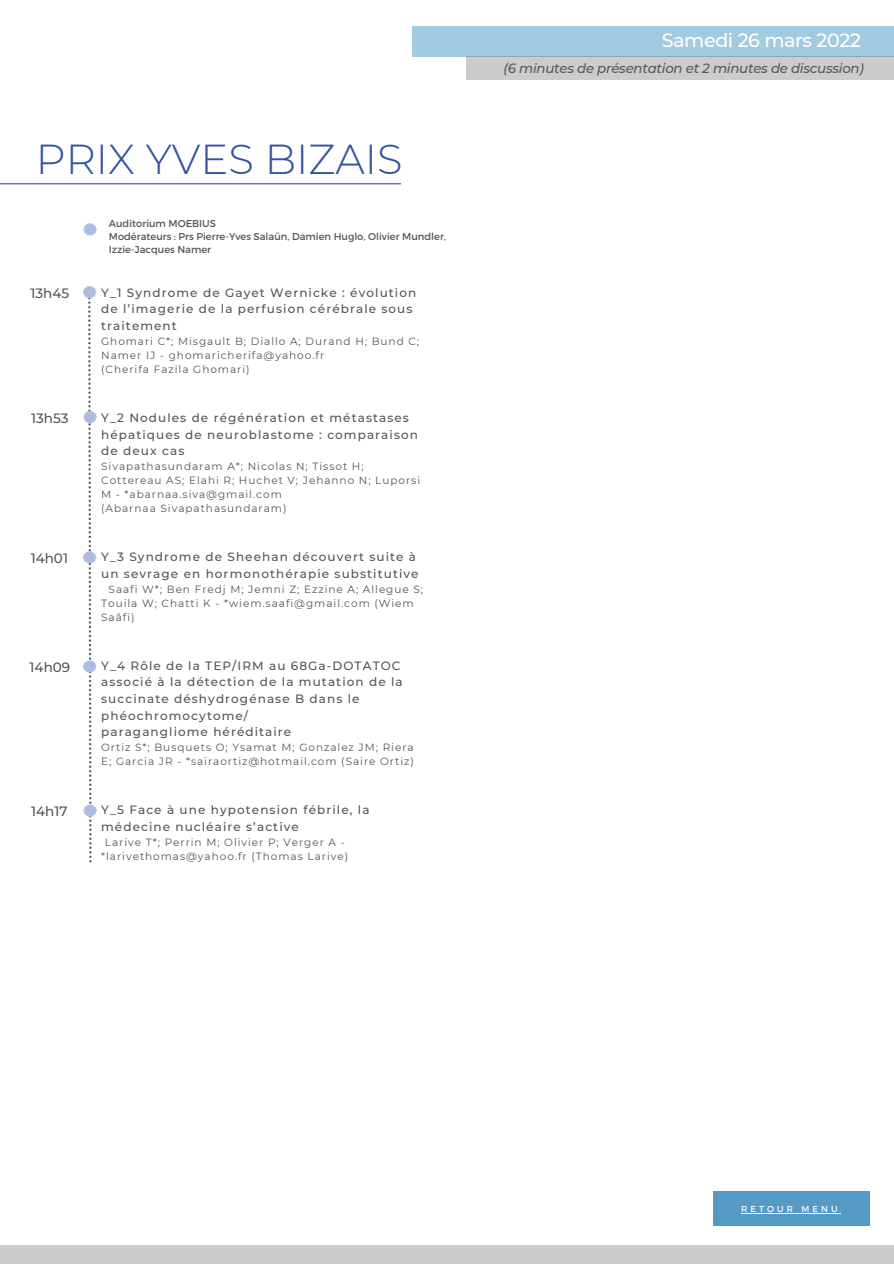
<style>
.page{position:relative;width:894px;height:1264px;background:#fff}
.page>*{position:absolute;margin:0;border:0;box-sizing:border-box;transform-origin:0 0}
.t1{font:300 41.7px "Montserrat";color:#3153a0}
.t2{font:500 19.05px "Montserrat";letter-spacing:-.02em;color:#fff}
.t3{font:500 13.5px "Montserrat";color:#545454}
.t4{font:italic 500 13.35px "Montserrat";letter-spacing:-.02em;color:#5b5657}
.t5{font:500 12px/16.6px "Montserrat";letter-spacing:.09em;color:#545454}
.t6{font:10.5px/14px "Montserrat";letter-spacing:.09em;color:#545454}
.t7{font:9.9px/13.2px "Montserrat";color:#545454}
.t8{font:8.7px "Montserrat";letter-spacing:.35em;color:#fff}
</style>
<div class="page">
<hr style="left:0;top:183px;width:400px;height:1px;background:#3153a0">
<div style="left:0;top:1244px;width:893px;height:19px;background:#ccc"></div>
<svg style="left:83px;top:223px;width:14px;height:12px"></svg>
<svg style="left:83px;top:286px;width:14px;height:576px"></svg>
<div style="left:713px;top:1191px;width:156px;height:35px;background:#5599c5"></div>
<hr style="left:741px;top:1213px;width:99px;height:1px;background:#fff">
<div style="left:412px;top:26px;width:481px;height:30px;background:#a3cbe0"></div>
<div style="left:466px;top:56px;width:427px;height:24px;background:#ccc"></div>
<p class="t1" style="left:36px;top:133px;width:368px">PRIX YVES BIZAIS</p>
<p class="t3" style="left:31px;top:284px;width:40px">13h45</p>
<p class="t3" style="left:31px;top:409px;width:39px">13h53</p>
<p class="t3" style="left:31px;top:550px;width:39px">14h01</p>
<p class="t3" style="left:30px;top:659px;width:42px">14h09</p>
<p class="t3" style="left:31px;top:803px;width:38px">14h17</p>
<p class="t7" style="left:109px;top:216px;width:109px">Auditorium MOEBIUS</p>
<p class="t7" style="left:109px;top:229px;width:338px">Modérateurs : Prs Pierre-Yves Salaün, Damien Huglo, Olivier Mundler,<br>Izzie-Jacques Namer</p>
<p class="t5" style="left:101px;top:284px;width:316px">Y_1 Syndrome de Gayet Wernicke : évolution de l’imagerie de la perfusion cérébrale sous traitement</p>
<p class="t6" style="left:101px;top:334px;width:319px">Ghomari C*; Misgault B; Diallo A; Durand H; Bund C;<br>Namer IJ - ghomaricherifa@yahoo.fr</p>
<p class="t6" style="left:101px;top:362px;width:150px">(Cherifa Fazila Ghomari)</p>
<p class="t5" style="left:101px;top:409px;width:318px">Y_2 Nodules de régénération et métastases hépatiques de neuroblastome : comparaison de deux cas</p>
<p class="t6" style="left:101px;top:459px;width:320px">Sivapathasundaram A*; Nicolas N; Tissot H;<br>Cottereau AS; Elahi R; Huchet V; Jehanno N; Luporsi<br>M - *abarnaa.siva@gmail.com</p>
<p class="t6" style="left:101px;top:501px;width:187px">(Abarnaa Sivapathasundaram)</p>
<p class="t5" style="left:101px;top:548px;width:319px">Y_3 Syndrome de Sheehan découvert suite à un sevrage en hormonothérapie substitutive</p>
<p class="t6" style="left:101px;top:582px;width:323px;text-indent:7px">Saafi W*; Ben Fredj M; Jemni Z; Ezzine A; Allegue S;<br>Touila W; Chatti K - *wiem.saafi@gmail.com (Wiem<br>Saâfi)</p>
<p class="t5" style="left:101px;top:657px;width:303px">Y_4 Rôle de la TEP/IRM au 68Ga-DOTATOC associé à la détection de la mutation de la succinate déshydrogénase B dans le phéochromocytome/</p>
<p class="t5" style="left:101px;top:723px;width:191px">paragangliome héréditaire</p>
<p class="t6" style="left:101px;top:740px;width:314px">Ortiz S*; Busquets O; Ysamat M; Gonzalez JM; Riera<br>E; Garcia JR - *sairaortiz@hotmail.com (Saire Ortiz)</p>
<p class="t5" style="left:101px;top:801px;width:270px">Y_5 Face à une hypotension fébrile, la médecine nucléaire s’active</p>
<p class="t6" style="left:101px;top:835px;width:248px;text-align:center">Larive T*; Perrin M; Olivier P; Verger A - *larivethomas@yahoo.fr (Thomas Larive)</p>
<p class="t2" style="left:661px;top:29px;width:201px">Samedi 26 mars 2022</p>
<p class="t4" style="left:503px;top:60px;width:362px">(6 minutes de présentation et 2 minutes de discussion)</p>
<p class="t8" style="left:741px;top:1203px;width:98px">RETOUR MENU</p>
</div>
